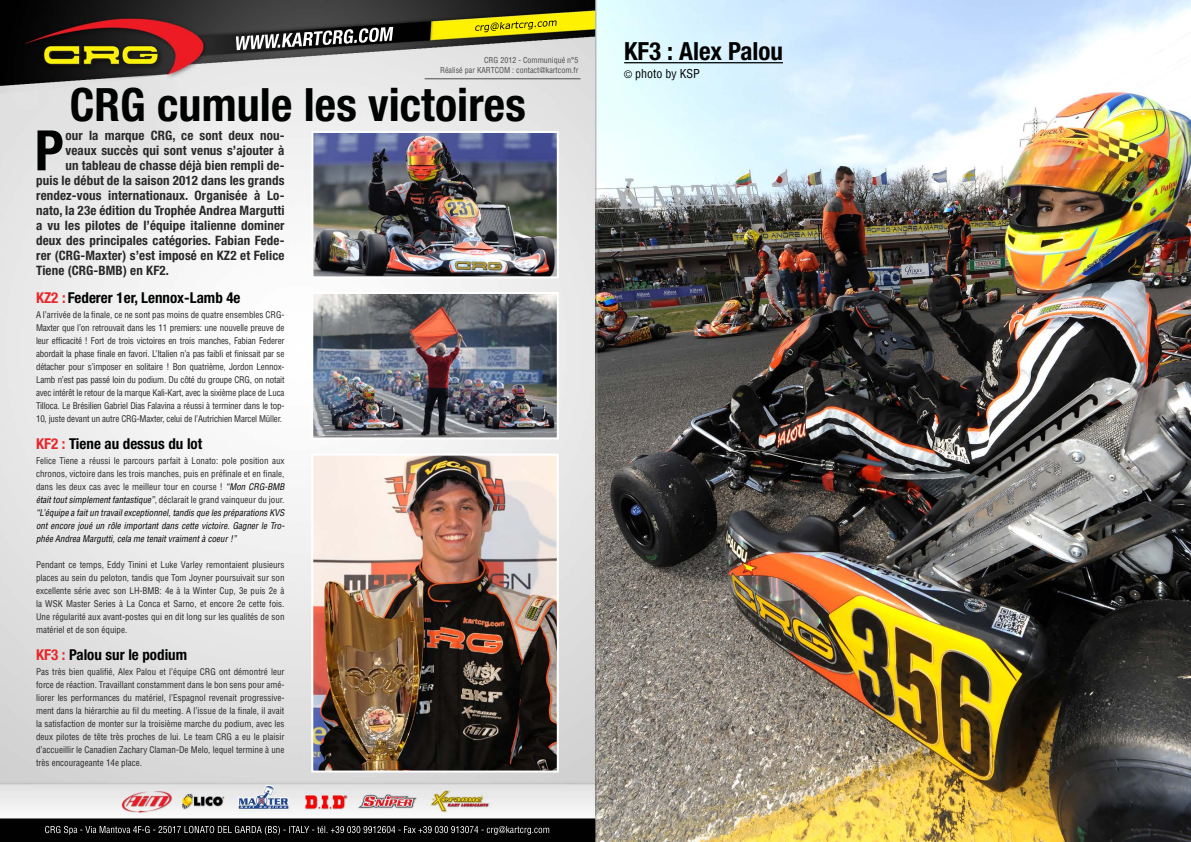
<style>
.page{position:relative;width:1191px;height:842px;background:#fff}
.page>*{position:absolute;margin:0;border:0;box-sizing:border-box;transform-origin:0 0}
.t1{font:700 condensed 55.8px "Helvetica Neue LT Std";color:#000101}
.t2{font:700 condensed 46px "Helvetica Neue LT Std";letter-spacing:.005em;color:#000101}
.t3{font:700 condensed 25px "Helvetica Neue LT Std";color:#000}
.t4{font:700 condensed 15px "Helvetica Neue LT Std";color:#000101}
.t5{font:700 condensed 13px "Helvetica Neue LT Std";letter-spacing:.01em;color:#292829}
.t6{font:condensed 12px "Helvetica LT Std";color:#000}
.t7{font:condensed 9px/13px "Helvetica LT Std";color:#292829;text-align:justify}
.t8{font:italic condensed 9px/13px "Helvetica LT Std";color:#000101}
.t9{font:condensed 8px/10px "Helvetica LT Std";color:#4d4d4f;text-align:right}
.s1{color:#e72729}
.s2{font-style:normal;color:#292829}
.s3{font-size:10px}
</style>
<div class="page">
<img style="left:0;top:0;width:1190px;height:842px">
<img style="left:236px;top:27px;width:157px;height:23px">
<img style="left:500px;top:20px;width:56px;height:9px">
<img style="left:45px;top:826px;width:154px;height:7px">
<img style="left:210px;top:826px;width:141px;height:9px">
<img style="left:428px;top:826px;width:77px;height:7px">
<img style="left:506px;top:826px;width:43px;height:9px">
<hr style="left:424px;top:79px;width:156px;height:1px;background:#4d4d4f">
<img style="left:314px;top:295px;width:242px;height:141px">
<div style="left:311px;top:292px;width:248px;height:147px;border:2px solid #fff"></div>
<img style="left:314px;top:457px;width:242px;height:312px">
<div style="left:311px;top:454px;width:248px;height:318px;border:2px solid #fff"></div>
<img style="left:314px;top:134px;width:242px;height:141px">
<div style="left:311px;top:131px;width:248px;height:147px;border:2px solid #fff"></div>
<hr style="left:624px;top:62px;width:159px;height:1px;background:#000">
<p class="t9" style="left:440px;top:55px;width:140px">CRG 2012 - Communiqué n°5<br>Réalisé par KARTCOM : contact@kartcom.fr</p>
<h2 class="t2" style="left:70px;top:77px;width:457px">CRG cumule les victoires</h2>
<h1 class="t1" style="left:35px;top:117px;width:30px">P</h1>
<h3 class="t5" style="left:66px;top:127px;width:220px">our la marque CRG, ce sont deux nou-</h3>
<h3 class="t5" style="left:66px;top:142px;width:220px">veaux succès qui sont venus s’ajouter à</h3>
<h3 class="t5" style="left:66px;top:157px;width:220px">un tableau de chasse déjà bien rempli de-</h3>
<h3 class="t5" style="left:36px;top:172px;width:250px">puis le début de la saison 2012 dans les grands</h3>
<h3 class="t5" style="left:36px;top:187px;width:250px">rendez-vous internationaux. Organisée à Lo-</h3>
<h3 class="t5" style="left:36px;top:202px;width:250px">nato, la 23e édition du Trophée Andrea Margutti</h3>
<h3 class="t5" style="left:36px;top:217px;width:250px">a vu les pilotes de l’équipe italienne dominer</h3>
<h3 class="t5" style="left:36px;top:232px;width:250px">deux des principales catégories. Fabian Fede-</h3>
<h3 class="t5" style="left:36px;top:247px;width:250px">rer (CRG-Maxter) s’est imposé en KZ2 et Felice</h3>
<h3 class="t5" style="left:36px;top:262px;width:134px">Tiene (CRG-BMB) en KF2.</h3>
<h3 class="t4" style="left:36px;top:288px;width:206px"><span class="s1">KZ2 :</span> Federer 1er, Lennox-Lamb 4e</h3>
<p class="t7" style="left:36px;top:308px;width:250px">A l’arrivée de la finale, ce ne sont pas moins de quatre ensembles CRG-Maxter que l’on retrouvait dans les 11 premiers: une nouvelle preuve de leur efficacité ! Fort de trois victoires en trois manches, Fabian Federer abordait la phase finale en favori. L’Italien n’a pas faibli et finissait par se détacher pour s’imposer en solitaire ! Bon quatrième, Jordon Lennox-Lamb n’est pas passé loin du podium. Du côté du groupe CRG, on notait avec intérêt le retour de la marque Kali-Kart, avec la sixième place de Luca Tilloca. Le Brésilien Gabriel Dias Falavina a réussi à terminer dans le top-10, juste devant un autre CRG-Maxter, celui de l’Autrichien Marcel Müller.</p>
<h3 class="t4" style="left:36px;top:434px;width:168px"><span class="s1">KF2 :</span> Tiene au dessus du lot</h3>
<p class="t8" style="left:36px;top:454px;width:252px"><span class="s2">Felice Tiene a réussi le parcours parfait à Lonato: pole position aux chronos, victoire dans les trois manches, puis en préfinale et en finale, dans les deux cas avec le meilleur tour en course !</span> “Mon CRG-BMB étaittoutsimplementfantastique”<span class="s2">, d é c l a ra i t l e g ra n d va i n q u e u r d u j o u r. </span>“L’équipe a faitun travailexceptionnel,tandis que les préparations KVS ont encore joué un rôle important dans cette victoire. Gagner le Tro&shy;phée Andrea Margutti,cela me tenaitvraimentà coeur!”</p>
<p class="t7" style="left:36px;top:558px;width:250px">Pendant ce temps, Eddy Tinini et Luke Varley remontaient plusieurs places au sein du peloton, tandis que Tom Joyner poursuivait sur son excellente série avec son LH-BMB: 4e à la Winter Cup, 3e puis 2e à la WSK Master Series à La Conca et Sarno, et encore 2e cette fois.<br>Une régularité aux avant-postes qui en dit long sur les qualités de son matériel et de son équipe.</p>
<h3 class="t4" style="left:36px;top:645px;width:153px"><span class="s1">KF3 :</span> Palou sur le podium</h3>
<p class="t7" style="left:36px;top:665px;width:250px">Pas très bien qualifié, Alex Palou et l’équipe CRG ont démontré leur force de réaction. Travaillant constamment dans le bon sens pour amé&shy;liorer les performances du matériel, l’Espagnol revenait progressive&shy;ment dans la hiérarchie au fil du meeting. A l’issue de la finale, il avait la satisfaction de monter sur la troisième marche du podium, avec les deux pilotes de tête très proches de lui. Le team CRG a eu le plaisir d’accueillir le Canadien Zachary Claman-De Melo, lequel termine à une très encourageante 14e place.</p>
<h3 class="t3" style="left:624px;top:36px;width:160px">KF3 : Alex Palou</h3>
<h3 class="t6" style="left:624px;top:66px;width:77px"><span class="s3">©</span> photo by KSP</h3>
</div>
